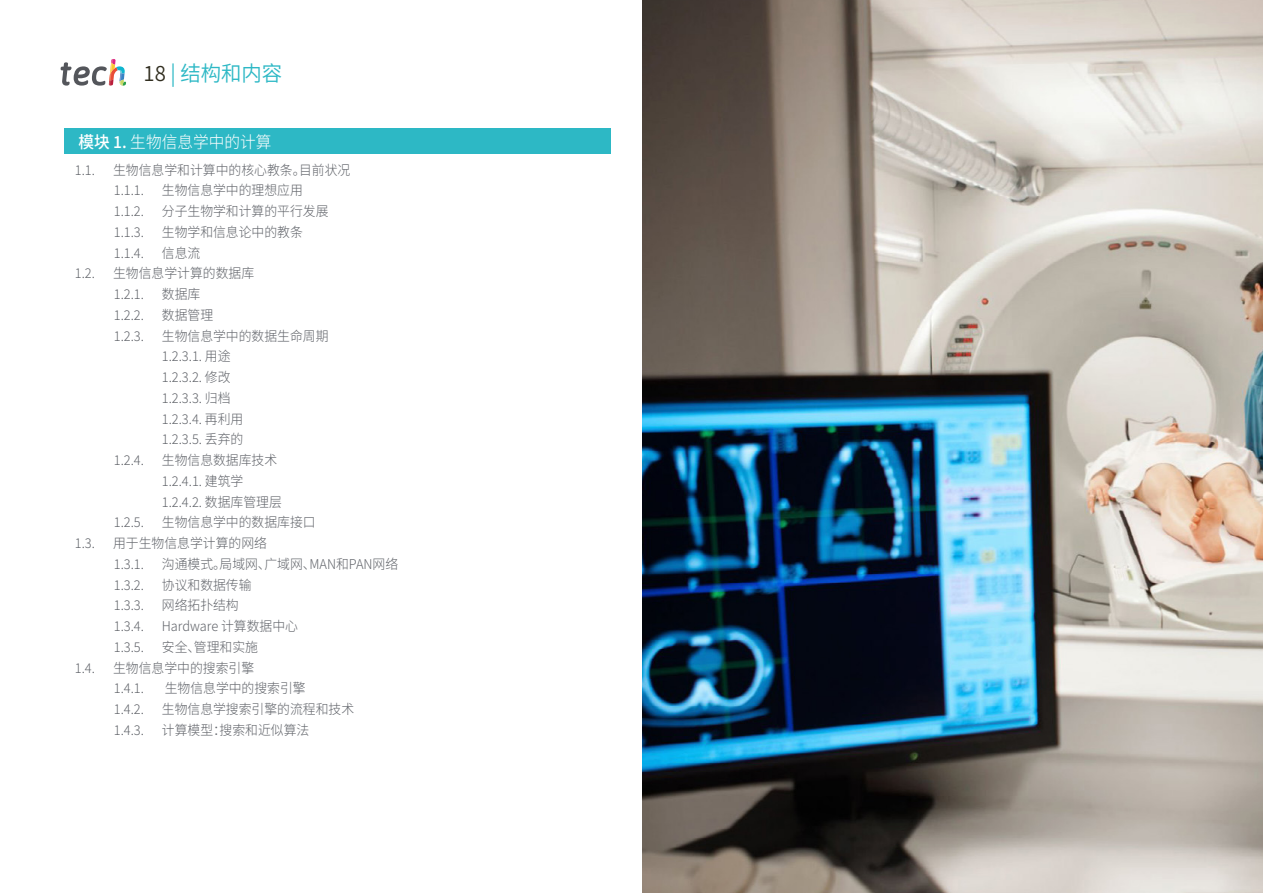
<style>
.page{position:relative;width:1263px;height:893px;background:#fff}
.page>*{position:absolute;margin:0;border:0;box-sizing:border-box;transform-origin:0 0}
.t1{font:21px "Source Han Sans CN";color:#2db8c5}
.t2{font:300 16.5px "Source Han Sans CN";color:#fff;scale:.95 1}
.t3{font:300 13.5px/20.7px "Source Han Sans CN";color:#61646a;scale:.95 1}
.s1{color:#312e20}
.s2{font-weight:500}
</style>
<div class="page">
<div style="left:64px;top:128px;width:546px;height:26px;background:#2db8c5"></div>
<img style="left:642px;top:0;width:621px;height:893px">
<svg style="left:61px;top:59px;width:65px;height:27px"></svg>
<h1 class="t1" style="left:144px;top:61px;width:140px"><span class="s1">18</span> | 结构和内容</h1>
<p class="t2" style="left:78px;top:132px;width:205px"><span class="s2">模块 1.</span> 生物信息学中的计算</p>
<p class="t3" style="left:75px;top:160px;width:23px">1.1.</p>
<p class="t3" style="left:113px;top:160px;width:251px">生物信息学和计算中的核心教条。目前状况<br>1.1.1.</p>
<p class="t3" style="left:162px;top:180px;width:150px">生物信息学中的理想应用</p>
<p class="t3" style="left:114px;top:201px;width:33px">1.1.2.</p>
<p class="t3" style="left:162px;top:201px;width:177px">分子生物学和计算的平行发展</p>
<p class="t3" style="left:114px;top:222px;width:33px">1.1.3.</p>
<p class="t3" style="left:162px;top:222px;width:150px">生物学和信息论中的教条</p>
<p class="t3" style="left:114px;top:243px;width:33px">1.1.4.</p>
<p class="t3" style="left:162px;top:243px;width:42px">信息流</p>
<p class="t3" style="left:75px;top:263px;width:23px">1.2.</p>
<p class="t3" style="left:113px;top:263px;width:150px">生物信息学计算的数据库<br>1.2.1.</p>
<p class="t3" style="left:162px;top:284px;width:42px">数据库</p>
<p class="t3" style="left:114px;top:305px;width:33px">1.2.2.</p>
<p class="t3" style="left:162px;top:305px;width:55px">数据管理</p>
<p class="t3" style="left:114px;top:326px;width:33px">1.2.3.</p>
<p class="t3" style="left:162px;top:326px;width:177px">生物信息学中的数据生命周期<br>1.2.3.1. 用途<br>1.2.3.2. 修改<br>1.2.3.3. 归档<br>1.2.3.4. 再利用<br>1.2.3.5. 丢弃的</p>
<p class="t3" style="left:114px;top:450px;width:33px">1.2.4.</p>
<p class="t3" style="left:162px;top:450px;width:128px">生物信息数据库技术<br>1.2.4.1. 建筑学<br>1.2.4.2. 数据库管理层</p>
<p class="t3" style="left:114px;top:512px;width:33px">1.2.5.</p>
<p class="t3" style="left:162px;top:512px;width:164px">生物信息学中的数据库接口</p>
<p class="t3" style="left:75px;top:533px;width:23px">1.3.</p>
<p class="t3" style="left:113px;top:533px;width:163px">用于生物信息学计算的网络<br>1.3.1.</p>
<p class="t3" style="left:162px;top:554px;width:250px">沟通模式。局域网、广域网、MAN和PAN网络</p>
<p class="t3" style="left:114px;top:575px;width:33px">1.3.2.</p>
<p class="t3" style="left:162px;top:575px;width:96px">协议和数据传输</p>
<p class="t3" style="left:114px;top:595px;width:33px">1.3.3.</p>
<p class="t3" style="left:162px;top:595px;width:83px">网络拓扑结构</p>
<p class="t3" style="left:114px;top:616px;width:33px">1.3.4.</p>
<p class="t3" style="left:162px;top:616px;width:145px">Hardware 计算数据中心</p>
<p class="t3" style="left:114px;top:637px;width:33px">1.3.5.</p>
<p class="t3" style="left:162px;top:637px;width:103px">安全、管理和实施</p>
<p class="t3" style="left:75px;top:658px;width:23px">1.4.</p>
<p class="t3" style="left:113px;top:658px;width:150px">生物信息学中的搜索引擎<br>1.4.1.</p>
<p class="t3" style="left:165px;top:678px;width:150px">生物信息学中的搜索引擎</p>
<p class="t3" style="left:114px;top:699px;width:33px">1.4.2.</p>
<p class="t3" style="left:162px;top:699px;width:204px">生物信息学搜索引擎的流程和技术</p>
<p class="t3" style="left:114px;top:720px;width:33px">1.4.3.</p>
<p class="t3" style="left:162px;top:720px;width:157px">计算模型：搜索和近似算法</p>
</div>
